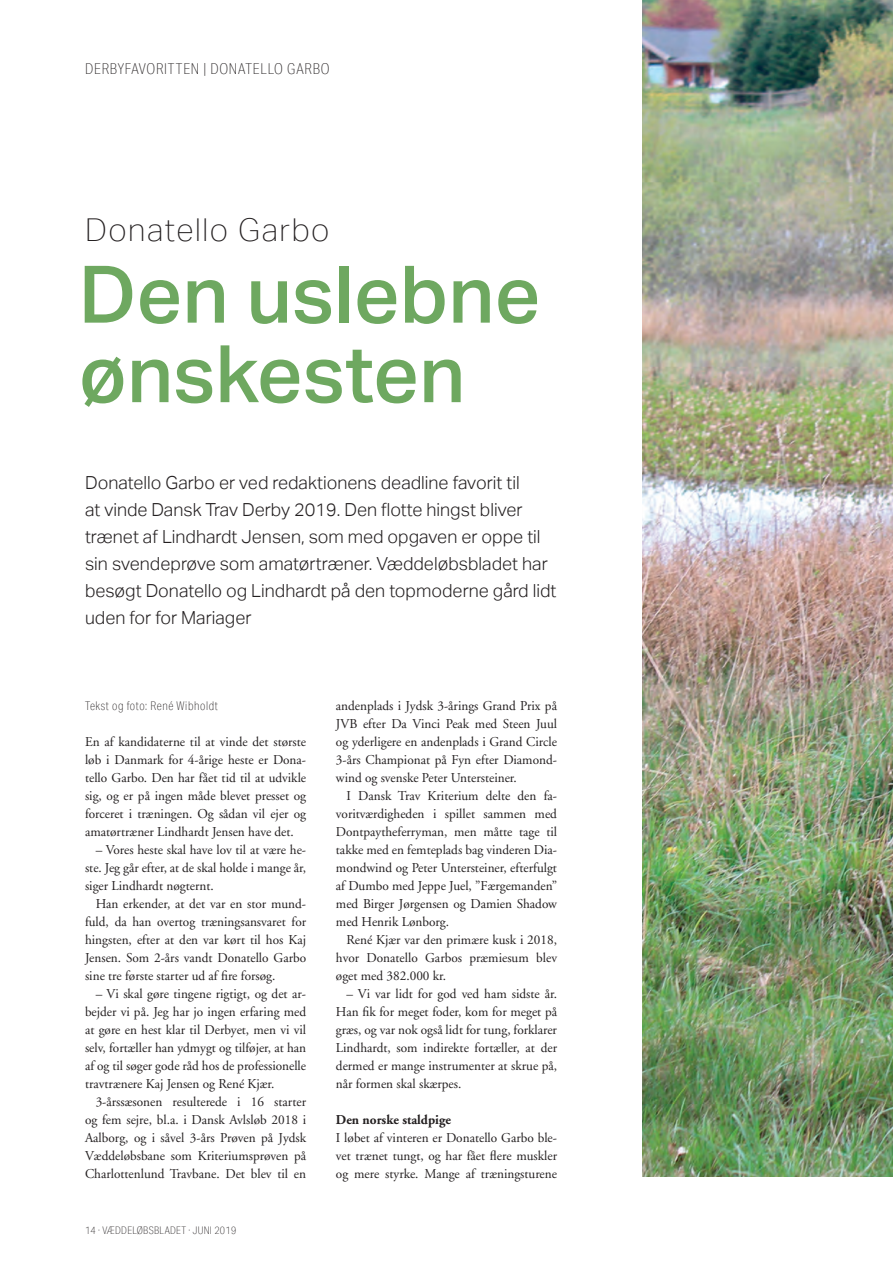
<style>
.page{position:relative;width:893px;height:1263px;background:#fff}
.page>*{position:absolute;margin:0;border:0;box-sizing:border-box;transform-origin:0 0}
.t1{font:500 79.5px/79.5px "Aktiv Grotesk";color:#6ea860}
.t2{font:100 31.5px "Aktiv Grotesk";letter-spacing:.05em;color:#231f20}
.t3{font:300 18px/27px "Aktiv Grotesk";color:#231f20}
.t4{font:100 15px "Aktiv Grotesk Cd";letter-spacing:.05em;color:#231f20}
.t5{font:13.5px/18px "Adobe Garamond";color:#231f20;text-align:justify}
.t6{font:700 13.5px "Adobe Garamond";color:#231f20}
.t7{font:100 12px "Aktiv Grotesk Cd";letter-spacing:.05em;color:#231f20}
.t8{font:100 10.5px "Aktiv Grotesk Cd";letter-spacing:.03em;color:#231f20}
</style>
<div class="page">
<img style="left:642px;top:0;width:251px;height:1177px">
<p class="t4" style="left:85px;top:61px;width:246px">DERBYFAVORITTEN | DONATELLO GARBO</p>
<h2 class="t2" style="left:85px;top:212px;width:246px">Donatello Garbo</h2>
<h1 class="t1" style="left:79px;top:255px;width:463px">Den uslebne ønskesten</h1>
<p class="t3" style="left:85px;top:469px;width:473px">Donatello Garbo er ved redaktionens deadline favorit til<br>at vinde Dansk Trav Derby 2019. Den flotte hingst bliver trænet af Lindhardt Jensen, som med opgaven er oppe til sin svendeprøve som amatørtræner. Væddeløbsbladet har besøgt Donatello og Lindhardt på den topmoderne gård lidt uden for for Mariager</p>
<p class="t7" style="left:85px;top:699px;width:134px">Tekst og foto: René Wibholdt</p>
<p class="t5" style="left:85px;top:733px;width:223px">En af kandidaterne til at vinde det største løb i Danmark for 4-årige heste er Dona&shy;tello Garbo. Den har fået tid til at udvikle sig, og er på ingen måde blevet presset og forceret i træningen. Og sådan vil ejer og amatørtræner Lindhardt Jensen have det.</p>
<p class="t5" style="left:85px;top:841px;width:223px;text-indent:11px">– Vores heste skal have lov til at være he&shy;ste. Jeg går efter, at de skal holde i mange år, siger Lindhardt nøgternt.</p>
<p class="t5" style="left:85px;top:895px;width:223px;text-indent:11px">Han erkender, at det var en stor mund&shy;fuld, da han overtog træningsansvaret for hingsten, efter at den var kørt til hos Kaj Jensen. Som 2-års vandt Donatello Garbo sine tre første starter ud af fire forsøg.</p>
<p class="t5" style="left:85px;top:985px;width:223px;text-indent:11px">– Vi skal gøre tingene rigtigt, og det ar&shy;bejder vi på. Jeg har jo ingen erfaring med at gøre en hest klar til Derbyet, men vi vil selv, fortæller han ydmygt og tilføjer, at han af og til søger gode råd hos de professionelle travtrænere Kaj Jensen og René Kjær.</p>
<p class="t5" style="left:85px;top:1093px;width:223px;text-indent:11px">3-årssæsonen resulterede i 16 starter og fem sejre, bl.a. i Dansk Avlsløb 2018 i Aalborg, og i såvel 3-års Prøven på Jydsk Væddeløbsbane som Kriteriumsprøven på Charlottenlund Travbane. Det blev til en</p>
<p class="t8" style="left:85px;top:1225px;width:153px">14 · VÆDDELØBSBLADET · JUNI 2019</p>
<p class="t5" style="left:336px;top:697px;width:223px">andenplads i Jydsk 3-årings Grand Prix på JVB efter Da Vinci Peak med Steen Juul og yderligere en andenplads i Grand Circle 3-års Championat på Fyn efter Diamond&shy;wind og svenske Peter Untersteiner.</p>
<p class="t5" style="left:336px;top:787px;width:223px;text-indent:11px">I Dansk Trav Kriterium delte den fa&shy;voritværdigheden i spillet sammen med Dontpaytheferryman, men måtte tage til takke med en femteplads bag vinderen Dia&shy;mondwind og Peter Untersteiner, efterfulgt af Dumbo med Jeppe Juel, ”Færgemanden” med Birger Jørgensen og Damien Shadow med Henrik Lønborg.</p>
<p class="t5" style="left:336px;top:931px;width:223px;text-indent:11px">René Kjær var den primære kusk i 2018, hvor Donatello Garbos præmiesum blev øget med 382.000 kr.</p>
<p class="t5" style="left:336px;top:985px;width:223px;text-indent:11px">– Vi var lidt for god ved ham sidste år.<br>Han fik for meget foder, kom for meget på græs, og var nok også lidt for tung, forklarer Lindhardt, som indirekte fortæller, at der dermed er mange instrumenter at skrue på, når formen skal skærpes.</p>
<p class="t6" style="left:336px;top:1112px;width:116px">Den norske staldpige</p>
<p class="t5" style="left:336px;top:1129px;width:223px">I løbet af vinteren er Donatello Garbo ble&shy;vet trænet tungt, og har fået flere muskler og mere styrke. Mange af træningsturene</p>
</div>
